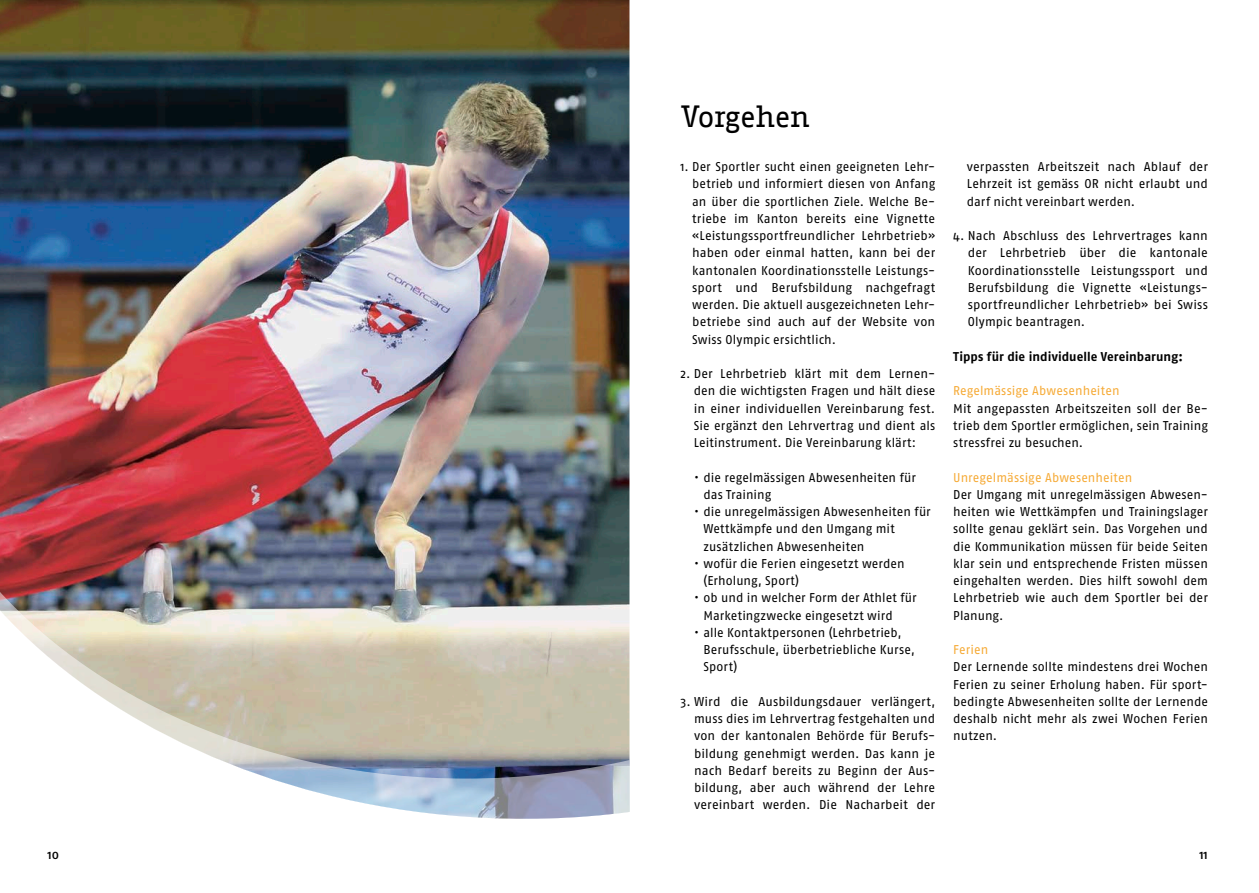
<style>
.page{position:relative;width:1259px;height:893px;background:#fff}
.page>*{position:absolute;margin:0;border:0;box-sizing:border-box;transform-origin:0 0}
.t1{font:30px "Fago Office Serif";letter-spacing:-.01em;color:#000}
.t2{font:12.75px/17.2px "Fago Pro";letter-spacing:.005em;color:#000}
.t3{font:12.75px "Fago Pro";letter-spacing:.005em;color:#f6aa36}
.t4{font:700 12.75px "Fago Pro";color:#000}
.t5{font:500 12.75px "Fago Pro";color:#000}
</style>
<div class="page">
<img style="left:0;top:0;width:629px;height:577px">
<img style="left:0;top:577px;width:629px;height:242px">
<h1 class="t1" style="left:680px;top:99px;width:131px">Vorgehen</h1>
<p class="t2" style="left:692px;top:158px;width:244px;text-indent:-12px">1. Der Sportler sucht einen geeigneten Lehr&shy;betrieb und informiert diesen von Anfang an über die sportlichen Ziele. Welche Be&shy;triebe im Kanton bereits eine Vignette «Leistungssportfreundlicher Lehrbetrieb» haben oder einmal hatten, kann bei der kantonalen Koordinationsstelle Leistungs&shy;sport und Berufsbildung nachgefragt werden. Die aktuell ausgezeichneten Lehr&shy;betriebe sind auch auf der Website von Swiss Olympic ersichtlich.</p>
<p class="t2" style="left:694px;top:365px;width:243px;text-align:justify;text-indent:-13px">2. Der Lehrbetrieb klärt mit dem Lernen&shy;den die wichtigsten Fragen und hält diese in einer individuellen Vereinbarung fest.<br>Sie ergänzt den Lehrvertrag und dient als Leitinstrument. Die Vereinbarung klärt:</p>
<p class="t2" style="left:703px;top:468px;width:214px;text-indent:-9px">• die regelmässigen Abwesenheiten für das Training</p>
<p class="t2" style="left:703px;top:503px;width:229px;text-indent:-9px">• die unregelmässigen Abwesenheiten für<br>Wettkämpfe und den Umgang mit zusätzlichen Abwesenheiten</p>
<p class="t2" style="left:703px;top:555px;width:203px;text-indent:-9px">• wofür die Ferien eingesetzt werden (Erholung, Sport)</p>
<p class="t2" style="left:703px;top:589px;width:215px;text-indent:-9px">• ob und in welcher Form der Athlet für<br>Marketingzwecke eingesetzt wird</p>
<p class="t2" style="left:703px;top:624px;width:213px;text-indent:-9px">• alle Kontaktpersonen (Lehrbetrieb,<br>Berufsschule, überbetriebliche Kurse,<br>Sport)</p>
<p class="t2" style="left:694px;top:693px;width:243px;text-indent:-14px">3. Wird die Ausbildungsdauer verlängert, muss dies im Lehrvertrag festgehalten und von der kantonalen Behörde für Berufs&shy;bildung genehmigt werden. Das kann je nach Bedarf bereits zu Beginn der Aus&shy;bildung, aber auch während der Lehre vereinbart werden. Die Nacharbeit der</p>
<p class="t2" style="left:967px;top:158px;width:243px;text-align:justify">verpassten Arbeitszeit nach Ablauf der Lehrzeit ist gemäss OR nicht erlaubt und darf nicht vereinbart werden.</p>
<p class="t2" style="left:968px;top:227px;width:242px;text-align:justify;text-indent:-15px">4. Nach Abschluss des Lehrvertrages kann der Lehrbetrieb über die kantonale Koordinationsstelle Leistungssport und Berufsbildung die Vignette «Leistungs&shy;sportfreundlicher Lehrbetrieb» bei Swiss Olympic beantragen.</p>
<p class="t4" style="left:953px;top:349px;width:231px">Tipps für die individuelle Vereinbarung:</p>
<p class="t3" style="left:953px;top:383px;width:168px">Regelmässige Abwesenheiten</p>
<p class="t2" style="left:953px;top:399px;width:256px">Mit angepassten Arbeitszeiten soll der Be&shy;trieb dem Sportler ermöglichen, sein Training stressfrei zu besuchen.</p>
<p class="t3" style="left:953px;top:469px;width:181px">Unregelmässige Abwesenheiten</p>
<p class="t2" style="left:953px;top:486px;width:256px;text-align:justify">Der Umgang mit unregelmässigen Abwesen&shy;heiten wie Wettkämpfen und Trainingslager sollte genau geklärt sein. Das Vorgehen und die Kommunikation müssen für beide Seiten klar sein und entsprechende Fristen müssen eingehalten werden. Dies hilft sowohl dem Lehrbetrieb wie auch dem Sportler bei der Planung.</p>
<p class="t3" style="left:953px;top:642px;width:37px">Ferien</p>
<p class="t2" style="left:953px;top:658px;width:256px;text-align:justify">Der Lernende sollte mindestens drei Wochen Ferien zu seiner Erholung haben. Für sport&shy;bedingte Abwesenheiten sollte der Lernende deshalb nicht mehr als zwei Wochen Ferien nutzen.</p>
<p class="t5" style="left:48px;top:847px;width:13px">10</p>
<p class="t5" style="left:1199px;top:847px;width:10px">11</p>
</div>
